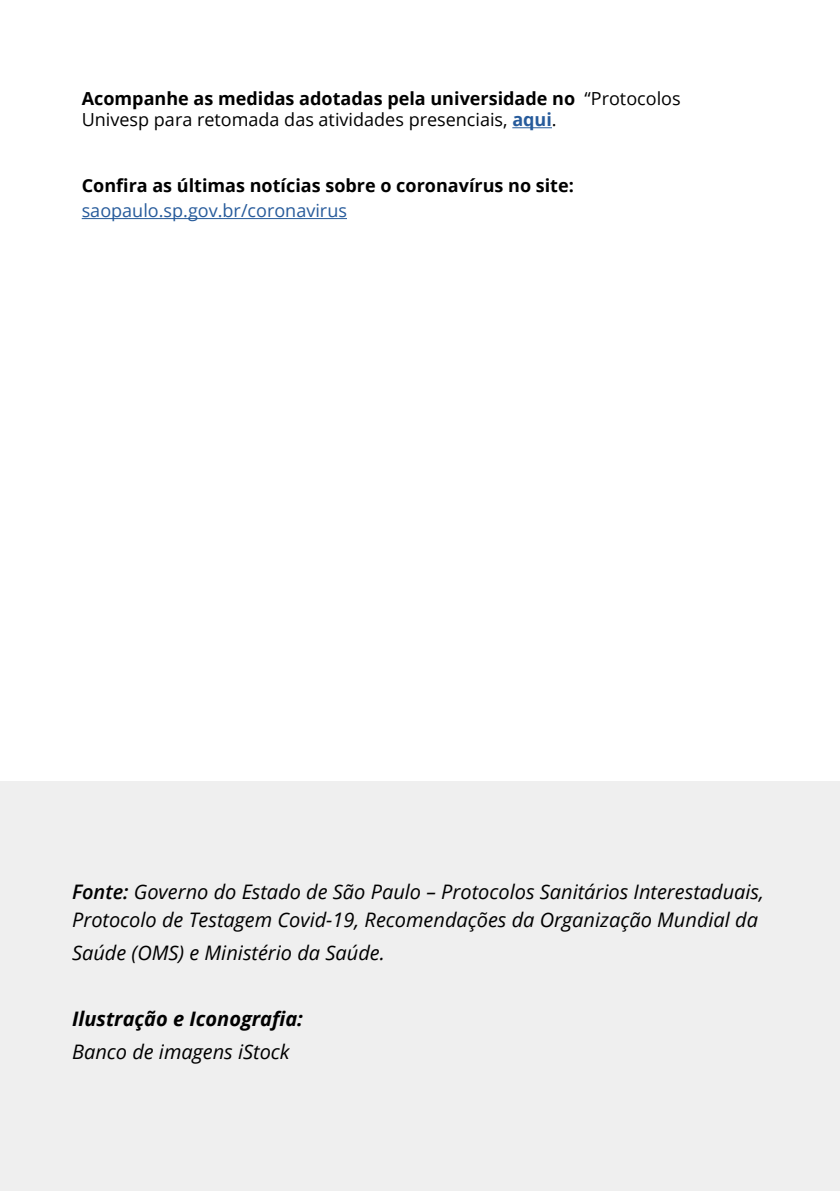
<style>
.page{position:relative;width:840px;height:1191px;background:#fff}
.page>*{position:absolute;margin:0;border:0;box-sizing:border-box;transform-origin:0 0}
.t1{font:italic 20px/28.8px "Open Sans";color:#000}
.t2{font:italic 700 20px "Open Sans";color:#000}
.t3{font:18px/21.6px "Open Sans";color:#000}
.t4{font:700 18px "Open Sans";color:#000}
.t5{font:18px "Open Sans";color:#275b9b}
.s1{font-weight:700}
.s2{font-weight:700;color:#275b9b}
.s3{font-weight:600}
</style>
<div class="page">
<div style="left:0;top:781px;width:839px;height:410px;background:#efefef"></div>
<hr style="left:512px;top:127px;width:39px;height:1px;background:#275b9b">
<hr style="left:82px;top:218px;width:265px;height:1px;background:#275b9b">
<p class="t3" style="left:82px;top:87px;width:600px"><span class="s1">Acompanhe as medidas adotadas pela universidade no</span> “Protocolos<br>Univesp para retomada das atividades presenciais, <span class="s2">aqui</span>.</p>
<p class="t4" style="left:82px;top:173px;width:493px">Confira as últimas notícias sobre o coronavírus no site:</p>
<p class="t5" style="left:82px;top:198px;width:266px">saopaulo.sp.gov.br/coronavirus</p>
<p class="t1" style="left:72px;top:876px;width:693px"><span class="s3">Fonte:</span> Governo do Estado de São Paulo – Protocolos Sanitários Interestaduais,<br>Protocolo de Testagem Covid-19, Recomendações da Organização Mundial da</p>
<p class="t1" style="left:72px;top:938px;width:314px">Saúde (OMS) e Ministério da Saúde.</p>
<p class="t2" style="left:72px;top:1004px;width:232px">Ilustração e Iconografia:</p>
<p class="t1" style="left:72px;top:1036px;width:219px">Banco de imagens iStock</p>
</div>
